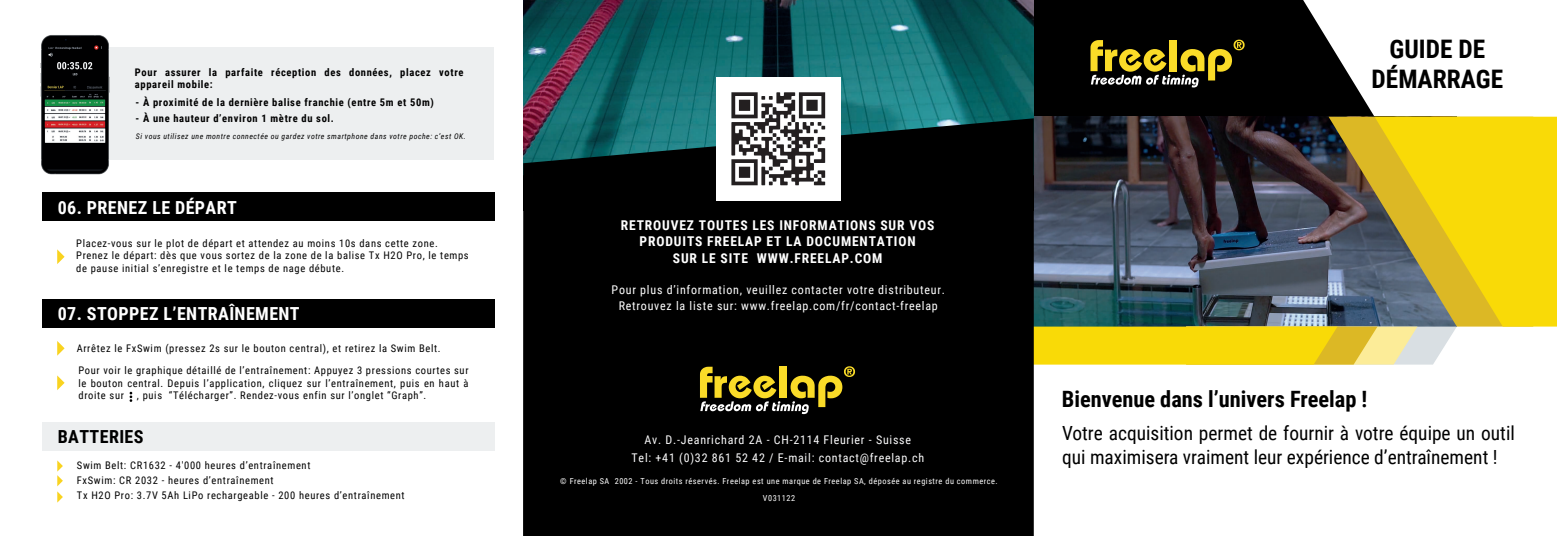
<style>
.page{position:relative;width:1557px;height:536px;background:#fff}
.page>*{position:absolute;margin:0;border:0;box-sizing:border-box;transform-origin:0 0}
.t1{font:700 25.5px/30.6px "Roboto Condensed";color:#000;text-align:center}
.t2{font:700 22.5px "Roboto Condensed";color:#000}
.t3{font:19.5px/23.4px "Roboto Condensed";color:#000}
.t4{font:700 18px "Roboto Condensed";letter-spacing:.02em;color:#fff}
.t5{font:700 18px "Roboto Condensed";letter-spacing:.02em;color:#000}
.t6{font:700 13.5px/16.5px "Roboto Condensed";letter-spacing:.065em;color:#fff;text-align:center}
.t7{font:12px/16.5px "Roboto Condensed";letter-spacing:.065em;color:#fff;text-align:center}
.t8{font:12px/18px "Roboto Condensed";letter-spacing:.065em;color:#fbfbfc;text-align:center}
.t9{font:10.5px/12.6px "Roboto Condensed";letter-spacing:.065em;color:#000}
.t10{font:700 10.5px/12.6px "Roboto Condensed";letter-spacing:.065em;color:#000}
.t11{font:8.25px/16.5px "Roboto Condensed";letter-spacing:.065em;color:#fff;text-align:center}
.t12{font:italic 7.8px "Roboto Condensed";letter-spacing:.065em;color:#000}
</style>
<div class="page">
<svg style="left:57px;top:249px;width:8px;height:15px"></svg>
<svg style="left:57px;top:341px;width:8px;height:15px"></svg>
<svg style="left:57px;top:375px;width:8px;height:15px"></svg>
<div style="left:42px;top:422px;width:452px;height:29px;background:#edeff0"></div>
<div style="left:42px;top:192px;width:452px;height:29px;background:#000"></div>
<div style="left:42px;top:299px;width:452px;height:29px;background:#000"></div>
<svg style="left:57px;top:460px;width:6px;height:42px"></svg>
<svg style="left:130px;top:392px;width:2px;height:10px"></svg>
<div style="left:42px;top:47px;width:452px;height:112px;background:#edeff0"></div>
<svg style="left:1033px;top:0;width:404px;height:117px;fill:#000"></svg>
<img style="left:1033px;top:117px;width:295px;height:209px">
<svg style="left:1328px;top:117px;width:46px;height:209px;background:#646155"></svg>
<svg style="left:1374px;top:117px;width:182px;height:209px;background:#dac11d"></svg>
<svg style="left:1033px;top:326px;width:423px;height:38px;background:#f1d833"></svg>
<img style="left:523px;top:0;width:510px;height:118px">
<div style="left:523px;top:118px;width:510px;height:418px;background:#000"></div>
<svg style="left:1090px;top:40px;width:154px;height:47px;background:#5e541d"></svg>
<svg style="left:700px;top:366px;width:155px;height:48px;background:#5b521c"></svg>
<img style="left:40px;top:35px;width:84px;height:140px">
<img style="left:716px;top:77px;width:124px;height:124px">
<p class="t10" style="left:135px;top:65px;width:330px">Pour assurer la parfaite réception des données, placez votre appareil mobile:</p>
<p class="t10" style="left:135px;top:95px;width:300px">- À proximité de la dernière balise franchie (entre 5m et 50m)</p>
<p class="t10" style="left:135px;top:112px;width:200px">- À une hauteur d’environ 1 mètre du sol.</p>
<p class="t12" style="left:136px;top:131px;width:331px">Si vous utilisez une montre connectée ou gardez votre smartphone dans votre poche: c’est OK.</p>
<h3 class="t4" style="left:58px;top:195px;width:181px">06. PRENEZ LE DÉPART</h3>
<p class="t9" style="left:76px;top:236px;width:394px">Placez-vous sur le plot de départ et attendez au moins 10s dans cette zone.<br>Prenez le départ: dès que vous sortez de la zone de la balise Tx H2O Pro, le temps de pause initial s’enregistre et le temps de nage débute.</p>
<h3 class="t4" style="left:58px;top:301px;width:243px">07. STOPPEZ L’ENTRAÎNEMENT</h3>
<p class="t9" style="left:77px;top:341px;width:365px">Arrêtez le FxSwim (pressez 2s sur le bouton central), et retirez la Swim Belt.</p>
<p class="t9" style="left:78px;top:364px;width:391px;text-align:justify">Pour voir le graphique détaillé de l’entraînement: Appuyez 3 pressions courtes sur le bouton central. Depuis l’application, cliquez sur l’entraînement, puis en haut à droite sur , puis “Télécharger”. Rendez-vous enfin sur l’onglet “Graph”.</p>
<h3 class="t5" style="left:58px;top:424px;width:87px">BATTERIES</h3>
<p class="t9" style="left:77px;top:457px;width:329px;line-height:15px">Swim Belt: CR1632 - 4'000 heures d’entraînement<br>FxSwim: CR 2032 - heures d’entraînement<br>Tx H2O Pro: 3.7V 5Ah LiPo rechargeable - 200 heures d’entraînement</p>
<p class="t6" style="left:621px;top:216px;width:315px">RETROUVEZ TOUTES LES INFORMATIONS SUR VOS<br>PRODUITS FREELAP ET LA DOCUMENTATION<br>SUR LE SITE WWW.FREELAP.COM</p>
<p class="t7" style="left:611px;top:280px;width:335px">Pour plus d’information, veuillez contacter votre distributeur.<br>Retrouvez la liste sur: www.freelap.com/fr/contact-freelap</p>
<p class="t8" style="left:631px;top:431px;width:294px">Av. D.-Jeanrichard 2A - CH-2114 Fleurier - Suisse<br>Tel: +41 (0)32 861 52 42 / E-mail: contact@freelap.ch</p>
<p class="t11" style="left:560px;top:472px;width:439px">© Freelap SA 2002 - Tous droits réservés. Freelap est une marque de Freelap SA, déposée au registre du commerce.<br>V031122</p>
<h1 class="t1" style="left:1371px;top:32px;width:133px">GUIDE DE<br>DÉMARRAGE</h1>
<h2 class="t2" style="left:1061px;top:383px;width:307px">Bienvenue dans l’univers Freelap !</h2>
<h3 class="t3" style="left:1062px;top:421px;width:454px">Votre acquisition permet de fournir à votre équipe un outil qui maximisera vraiment leur expérience d’entraînement !</h3>
</div>
